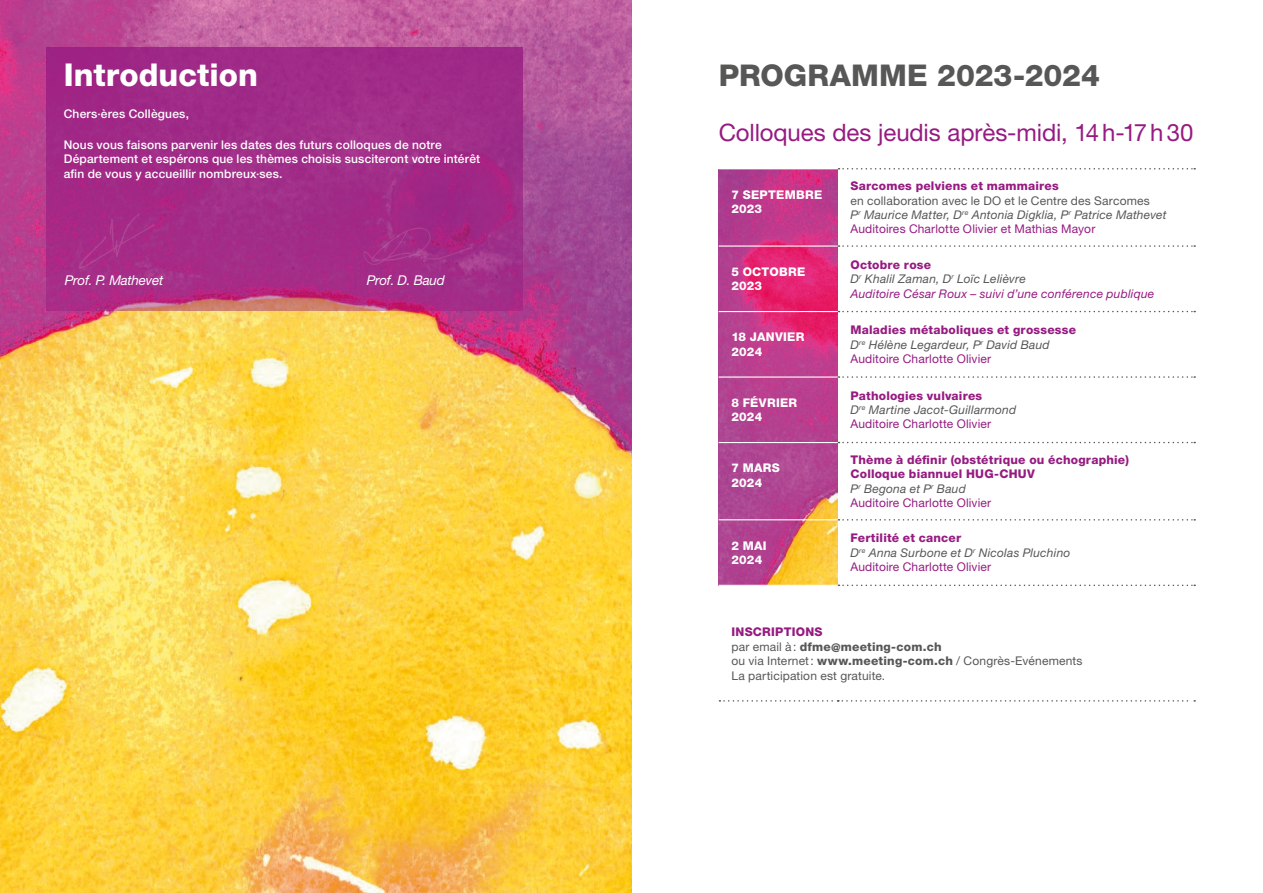
<style>
.page{position:relative;width:1263px;height:893px;background:#fff}
.page>*{position:absolute;margin:0;border:0;box-sizing:border-box;transform-origin:0 0}
.t1{font:800 31.5px "Helvetica Neue LT Std";color:#fff}
.t2{font:800 30px "Helvetica Neue LT Std";color:#575756}
.t3{font:24px "Helvetica Neue LT Std";letter-spacing:-.005em;color:#961b81}
.t4{font:italic 13.5px "Helvetica Neue LT Std";letter-spacing:-.02em;color:#fff}
.t5{font:italic 12px/14.4px "Helvetica Neue LT Std";letter-spacing:.015em;color:#575756}
.t6{font:800 12px/14.4px "Helvetica Neue LT Std";letter-spacing:.015em;color:#961b81}
.t7{font:500 12px/14.4px "Helvetica Neue LT Std";letter-spacing:.015em;color:#fff}
.t8{font:12px/14.4px "Helvetica Neue LT Std";letter-spacing:.01em;color:#575756}
.t9{font:italic 12px/14.4px "Helvetica Neue LT Std";letter-spacing:.015em;color:#961b81}
.t10{font:800 12px/14.4px "Helvetica Neue LT Std";letter-spacing:.02em;color:#fff}
.s1{font-style:normal}
.s2{font-style:normal;color:#961b81}
.s3{font-weight:800;font-style:normal}
.s4{color:#575756}
.s5{font-weight:400;font-style:italic;color:#575756}
.s6{font-weight:400}
.s7{font-weight:800;font-style:normal;color:#961b81}
.s8{font-weight:800;color:#961b81}
.s9{font-weight:800}
</style>
<div class="page">
<img style="left:0;top:0;width:631px;height:893px">
<img style="left:719px;top:169px;width:119px;height:416px">
<svg style="left:47px;top:47px;width:476px;height:263px;background:#a22c86"></svg>
<svg style="left:838px;top:168px;width:357px;height:2px"></svg>
<svg style="left:838px;top:245px;width:357px;height:2px"></svg>
<svg style="left:838px;top:311px;width:357px;height:1px"></svg>
<svg style="left:838px;top:376px;width:357px;height:2px"></svg>
<svg style="left:838px;top:442px;width:357px;height:1px"></svg>
<svg style="left:838px;top:519px;width:357px;height:2px"></svg>
<svg style="left:838px;top:585px;width:357px;height:1px"></svg>
<hr style="left:719px;top:245px;width:119px;height:2px;background:#fff">
<hr style="left:719px;top:311px;width:119px;height:1px;background:#fff">
<hr style="left:719px;top:376px;width:119px;height:2px;background:#fff">
<hr style="left:719px;top:442px;width:119px;height:1px;background:#fff">
<hr style="left:719px;top:519px;width:119px;height:1px;background:#fff">
<svg style="left:719px;top:700px;width:476px;height:2px"></svg>
<img style="left:64px;top:213px;width:93px;height:57px">
<img style="left:361px;top:225px;width:113px;height:42px">
<h1 class="t1" style="left:64px;top:56px;width:196px">Introduction</h1>
<p class="t7" style="left:64px;top:106px;width:127px">Chers·ères Collègues,</p>
<p class="t7" style="left:64px;top:137px;width:418px">Nous vous faisons parvenir les dates des futurs colloques de notre<br>Département et espérons que les thèmes choisis susciteront votre intérêt afin de vous y accueillir nombreux·ses.</p>
<p class="t4" style="left:65px;top:272px;width:100px">Prof. P. Mathevet</p>
<p class="t4" style="left:367px;top:272px;width:80px">Prof. D. Baud</p>
<h2 class="t2" style="left:719px;top:58px;width:383px">PROGRAMME 2023-2024</h2>
<h3 class="t3" style="left:719px;top:118px;width:476px">Colloques des jeudis après-midi, 14h-17h30</h3>
<p class="t10" style="left:731px;top:187px;width:92px">7 SEPTEMBRE<br>2023</p>
<p class="t6" style="left:850px;top:179px;width:210px">Sarcomes pelviens et mammaires</p>
<p class="t5" style="left:850px;top:193px;width:317px"><span class="s1">en collaboration avec le DO et le Centre des Sarcomes<br></span>P<sup>r</sup> Maurice Matter, D<sup>re</sup> Antonia Digklia, P<sup>r</sup> Patrice Mathevet<br><span class="s2">Auditoires Charlotte Olivier et Mathias Mayor</span></p>
<p class="t10" style="left:731px;top:264px;width:75px">5 OCTOBRE<br>2023</p>
<p class="t9" style="left:850px;top:257px;width:305px"><span class="s3">Octobre rose<br></span><span class="s4">D</span><sup>r</sup> <span class="s4">Khalil Zaman, D</span><sup>r</sup> <span class="s4">Loïc Lelièvre<br></span>Auditoire César Roux – suivi d’une conférence publique</p>
<p class="t10" style="left:731px;top:330px;width:74px">18 JANVIER<br>2024</p>
<p class="t6" style="left:850px;top:323px;width:227px">Maladies métaboliques et grossesse<br><span class="s5">D</span><sup>re</sup> <span class="s5">Hélène Legardeur, P</span><sup>r</sup> <span class="s5">David Baud<br></span><span class="s6">Auditoire Charlotte Olivier</span></p>
<p class="t10" style="left:731px;top:395px;width:67px">8 FÉVRIER<br>2024</p>
<p class="t5" style="left:850px;top:388px;width:167px"><span class="s7">Pathologies vulvaires<br></span>D<sup>re</sup> Martine Jacot-Guillarmond<br><span class="s2">Auditoire Charlotte Olivier</span></p>
<p class="t10" style="left:731px;top:461px;width:50px">7 MARS<br>2024</p>
<p class="t6" style="left:850px;top:452px;width:280px">Thème à définir (obstétrique ou échographie)<br>Colloque biannuel HUG-CHUV<br><span class="s5">P</span><sup>r</sup> <span class="s5">Begona et P</span><sup>r</sup> <span class="s5">Baud<br></span><span class="s6">Auditoire Charlotte Olivier</span></p>
<p class="t10" style="left:731px;top:538px;width:37px">2 MAI<br>2024</p>
<p class="t5" style="left:850px;top:531px;width:221px"><span class="s7">Fertilité et cancer<br></span>D<sup>re</sup> Anna Surbone et D<sup>r</sup> Nicolas Pluchino<br><span class="s2">Auditoire Charlotte Olivier</span></p>
<p class="t8" style="left:731px;top:625px;width:353px"><span class="s8">INSCRIPTIONS<br></span>par email à: <span class="s9">dfme@meeting-com.ch<br></span>ou via Internet: <span class="s9">www.meeting-com.ch</span> / Congrès-Evénements La participation est gratuite.</p>
</div>
